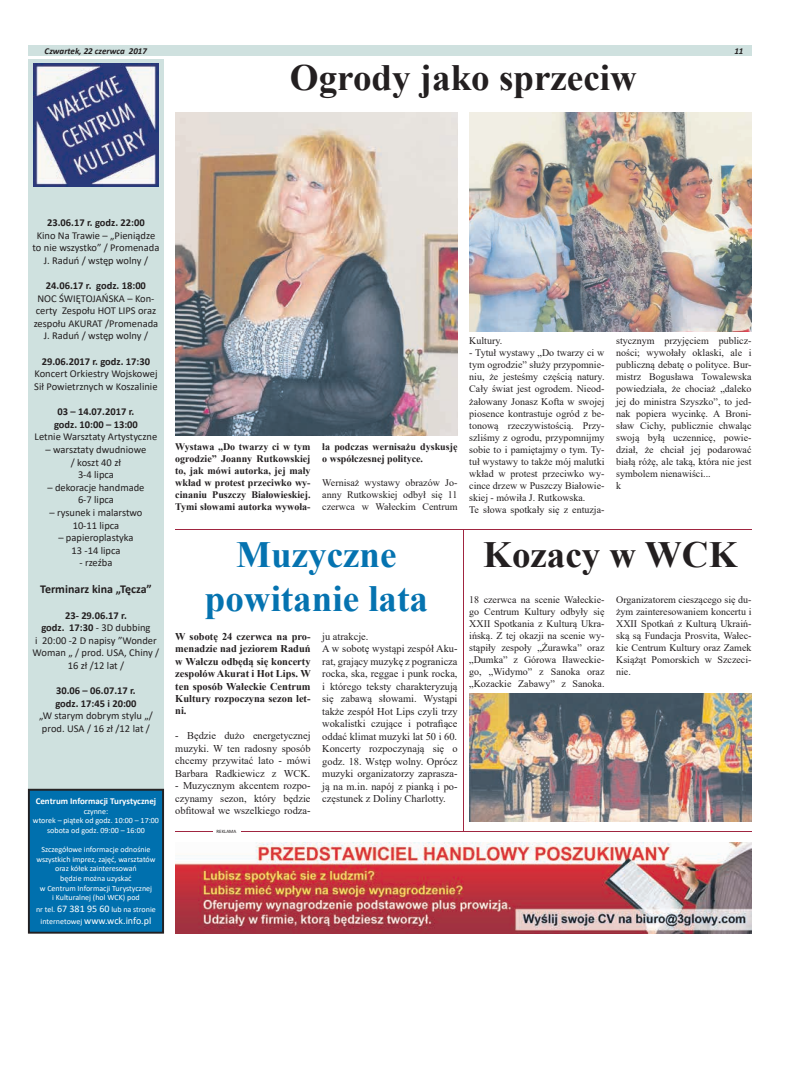
<style>
.page{position:relative;width:794px;height:1092px;background:#fff}
.page>*{position:absolute;margin:0;border:0;box-sizing:border-box;transform-origin:0 0}
.t1{font:700 37px "Times New Roman";color:#231f20}
.t2{font:700 37px/44.4px "Times New Roman";color:#0573b0;text-align:center}
.t3{font:700 12px "Calibri";color:#231f20}
.t4{font:10.5px/12.6px "Calibri";color:#231f20;text-align:center}
.t5{font:700 10.5px/12.6px "Calibri";color:#231f20;text-align:center}
.t6{font:10.4px/12.5px "Times New Roman";color:#231f20;text-align:justify}
.t7{font:700 10.4px/12.5px "Times New Roman";color:#231f20;text-align:justify}
.t8{font:10px/12px "Times New Roman";color:#231f20;text-align:justify}
.t9{font:700 10px/12px "Times New Roman";color:#231f20;text-align:justify}
.t10{font:10px "Calibri";color:#fff}
.t11{font:700 9px "Calibri";color:#fff}
.t12{font:italic 700 9px "Calibri";color:#231f20}
.t13{font:8px/9.6px "Calibri";color:#fff;text-align:center}
.t14{font:5px "Calibri";color:#231f20}
.s1{font-weight:700}
.s2{font-size:10px}
.s3{font-size:8px}
</style>
<div class="page">
<div style="left:28px;top:45px;width:723px;height:11px;background:#cfe1df"></div>
<div style="left:28px;top:59px;width:136px;height:739px;background:#cfe1df"></div>
<img style="left:34px;top:63px;width:124px;height:124px">
<div style="left:28px;top:789px;width:136px;height:144px;background:#0070ae"></div>
<div style="left:29px;top:790px;width:134px;height:142px;border:1px solid #231f20"></div>
<hr style="left:175px;top:831px;width:576px;height:1px;background:#a02540">
<hr style="left:213px;top:829px;width:27px;height:4px;background:#fff">
<img style="left:175px;top:112px;width:282px;height:323px">
<hr style="left:175px;top:529px;width:576px;height:1px;background:#a02540">
<img style="left:469px;top:112px;width:282px;height:220px">
<hr style="left:463px;top:530px;width:1px;height:301px;background:#a02540">
<img style="left:469px;top:693px;width:282px;height:128px">
<img style="left:175px;top:842px;width:576px;height:91px">
<p class="t12" style="left:45px;top:44px;width:104px">Czwartek, 22 czerwca 2017</p>
<p class="t12" style="left:734px;top:44px;width:11px">11</p>
<h1 class="t1" style="left:290px;top:51px;width:348px">Ogrody jako sprzeciw</h1>
<p class="t5" style="left:47px;top:216px;width:99px">23.06.17 r. godz. 22:00</p>
<p class="t4" style="left:33px;top:228px;width:128px">Kino Na Trawie – „Pieniądze to nie wszystko” / Promenada<br>J. Raduń / wstęp wolny /</p>
<p class="t5" style="left:46px;top:279px;width:101px">24.06.17 r. godz. 18:00</p>
<p class="t4" style="left:34px;top:291px;width:126px">NOC ŚWIĘTOJAŃSKA – Kon&shy;certy Zespołu HOT LIPS oraz zespołu AKURAT /Promenada<br>J. Raduń / wstęp wolny /</p>
<p class="t5" style="left:42px;top:355px;width:110px">29.06.2017 r. godz. 17:30</p>
<p class="t4" style="left:34px;top:367px;width:125px;text-align:left">Koncert Orkiestry Wojskowej<br>Sił Powietrznych w Koszalinie</p>
<p class="t5" style="left:54px;top:405px;width:85px">03 – 14.07.2017 r. godz. 10:00 – 13:00</p>
<p class="t4" style="left:35px;top:430px;width:124px">Letnie Warsztaty Artystyczne</p>
<p class="t4" style="left:46px;top:443px;width:102px">– warsztaty dwudniowe / koszt 40 zł<br>3-4 lipca</p>
<p class="t4" style="left:47px;top:480px;width:99px">– dekoracje handmade<br>6-7 lipca</p>
<p class="t4" style="left:49px;top:506px;width:95px">– rysunek i malarstwo<br>10-11 lipca</p>
<p class="t4" style="left:58px;top:531px;width:77px">– papieroplastyka<br>13 -14 lipca</p>
<p class="t4" style="left:79px;top:556px;width:34px">- rzeźba</p>
<p class="t3" style="left:40px;top:581px;width:113px">Terminarz kina „Tęcza”</p>
<p class="t4" style="left:33px;top:608px;width:128px"><span class="s1">23- 29.06.17 r.<br>godz. 17:30</span> - 3D dubbing<br>i 20:00 -2 D napisy ”Wonder<br>Woman „ / prod. USA, Chiny /<br>16 zł /12 lat /</p>
<p class="t5" style="left:55px;top:684px;width:83px;text-align:left">30.06 – 06.07.17 r. godz. 17:45 i 20:00</p>
<p class="t4" style="left:39px;top:709px;width:115px;text-align:left">„W starym dobrym stylu „/ prod. USA / 16 zł /12 lat /</p>
<p class="t11" style="left:36px;top:794px;width:122px">Centrum Informacji Turystycznej</p>
<p class="t13" style="left:33px;top:806px;width:127px">czynne:<br>wtorek – piątek od godz. 10:00 – 17:00 sobota od godz. 09:00 – 16:00</p>
<p class="t13" style="left:36px;top:844px;width:121px">Szczegółowe informacje odnośnie wszystkich imprez, zajęć, warsztatów oraz kółek zainteresowań<br>będzie można uzyskać<br>w Centrum Informacji Turystycznej<br>i Kulturalnej (hol WCK) pod</p>
<p class="t13" style="left:36px;top:904px;width:121px">nr tel. <span class="s2">67 381 95 60</span> lub na stronie</p>
<p class="t10" style="left:41px;top:913px;width:112px"><span class="s3">internetowej</span> www.wck.info.pl</p>
<p class="t9" style="left:175px;top:440px;width:137px">Wystawa „Do twarzy ci w tym ogrodzie” Joanny Rutkowskiej to, jak mówi autorka, jej mały wkład w protest przeciwko wy&shy;cinaniu Puszczy Białowieskiej.<br>Tymi słowami autorka wywoła-</p>
<p class="t9" style="left:322px;top:440px;width:137px">ła podczas wernisażu dyskusję o współczesnej polityce.</p>
<p class="t8" style="left:322px;top:476px;width:137px">Wernisaż wystawy obrazów Jo&shy;anny Rutkowskiej odbył się 11 czerwca w Wałeckim Centrum</p>
<p class="t8" style="left:469px;top:335px;width:34px">Kultury.</p>
<p class="t8" style="left:469px;top:347px;width:137px;text-align:left">- Tytuł wystawy „Do twarzy ci w tym ogrodzie” służy przypomnie&shy;niu, że jesteśmy częścią natury.<br>Cały świat jest ogrodem. Nieod&shy;żałowany Jonasz Kofta w swojej piosence kontrastuje ogród z be&shy;tonową rzeczywistością. Przy&shy;szliśmy z ogrodu, przypomnijmy sobie to i pamiętajmy o tym. Ty&shy;tuł wystawy to także mój malutki wkład w protest przeciwko wy&shy;cince drzew w Puszczy Białowie&shy;skiej - mówiła J. Rutkowska.<br>Te słowa spotkały się z entuzja-</p>
<p class="t8" style="left:616px;top:335px;width:137px;text-align:left">stycznym przyjęciem publicz&shy;ności; wywołały oklaski, ale i publiczną debatę o polityce. Bur&shy;mistrz Bogusława Towalewska powiedziała, że chociaż „daleko jej do ministra Szyszko”, to jed&shy;nak popiera wycinkę. A Broni&shy;sław Cichy, publicznie chwaląc swoją byłą uczennicę, powie&shy;dział, że chciał jej podarować białą różę, ale taką, która nie jest symbolem nienawiści...<br>k</p>
<h1 class="t2" style="left:205px;top:531px;width:225px">Muzyczne powitanie lata</h1>
<h1 class="t1" style="left:483px;top:527px;width:256px">Kozacy w WCK</h1>
<p class="t8" style="left:469px;top:593px;width:137px">18 czerwca na scenie Wałeckie&shy;go Centrum Kultury odbyły się XXII Spotkania z Kulturą Ukra&shy;ińską. Z tej okazji na scenie wy&shy;stąpiły zespoły „Żurawka” oraz „Dumka” z Górowa Iławeckie&shy;go, „Widymo” z Sanoka oraz „Kozackie Zabawy” z Sanoka.</p>
<p class="t8" style="left:616px;top:593px;width:137px">Organizatorem cieszącego się du&shy;żym zainteresowaniem koncertu i XXII Spotkań z Kulturą Ukraiń&shy;ską są Fundacja Prosvita, Wałec&shy;kie Centrum Kultury oraz Zamek Książąt Pomorskich w Szczeci&shy;nie.</p>
<p class="t6" style="left:322px;top:629px;width:137px;text-align:left">ju atrakcje.<br>A w sobotę wystąpi zespół Aku&shy;rat, grający muzykę z pogranicza rocka, ska, reggae i punk rocka, i którego teksty charakteryzują się zabawą słowami. Wystąpi także zespół Hot Lips czyli trzy wokalistki czujące i potrafiące oddać klimat muzyki lat 50 i 60.<br>Koncerty rozpoczynają się o godz. 18. Wstęp wolny. Oprócz muzyki organizatorzy zaprasza&shy;ją na m.in. napój z pianką i po&shy;częstunek z Doliny Charlotty.</p>
<p class="t7" style="left:175px;top:629px;width:137px">W sobotę 24 czerwca na pro&shy;menadzie nad jeziorem Raduń w Wałczu odbędą się koncerty zespołów Akurat i Hot Lips. W ten sposób Wałeckie Centrum Kultury rozpoczyna sezon let&shy;ni.</p>
<p class="t6" style="left:175px;top:729px;width:137px">- Będzie dużo energetycznej muzyki. W ten radosny sposób chcemy przywitać lato - mówi Barbara Radkiewicz z WCK.</p>
<p class="t6" style="left:175px;top:779px;width:137px">- Muzycznym akcentem rozpo&shy;czynamy sezon, który będzie obfitował we wszelkiego rodza-</p>
<p class="t14" style="left:216px;top:828px;width:21px">REKLAMA</p>
</div>
